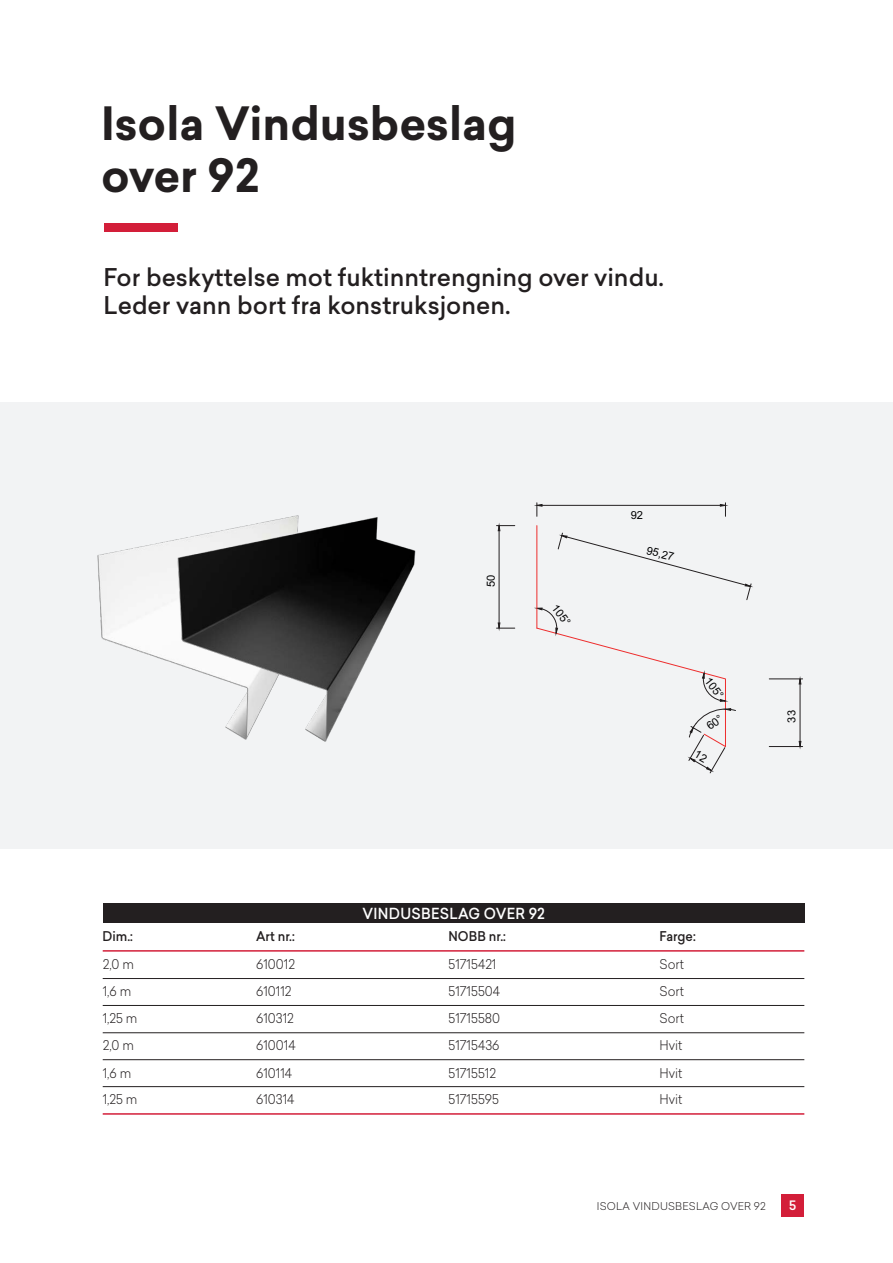
<style>
.page{position:relative;width:893px;height:1263px;background:#fff}
.page>*{position:absolute;margin:0;border:0;box-sizing:border-box;transform-origin:0 0}
.t1{font:700 45px/52.5px "Sailec";color:#231f20}
.t2{font:500 24px/28.5px "Sailec";color:#231f20}
.t3{font:500 15px "Sailec";letter-spacing:.02em;color:#fff;scale:.94 1}
.t4{font:300 13.2px "Sailec";color:#231f20;scale:.94 1}
.t5{font:500 13.2px "Sailec";color:#231f20;scale:.94 1}
.t6{font:500 12.75px "Sailec";color:#fff}
.t7{font:11.1px "Arial";color:#000001}
.t8{font:300 10.5px "Sailec";letter-spacing:.02em;color:#231f20}
</style>
<div class="page">
<div style="left:781px;top:1194px;width:23px;height:23px;background:#d31e39"></div>
<div style="left:0;top:402px;width:446px;height:446px;background:#f2f3f4"></div>
<div style="left:446px;top:402px;width:447px;height:446px;background:#f2f3f4"></div>
<div style="left:104px;top:224px;width:74px;height:8px;background:#d31e39"></div>
<div style="left:103px;top:904px;width:701px;height:19px;background:#231f20"></div>
<hr style="left:103px;top:978px;width:701px;height:1px;background:#231f20">
<hr style="left:103px;top:1005px;width:701px;height:1px;background:#231f20">
<hr style="left:103px;top:1032px;width:701px;height:1px;background:#231f20">
<hr style="left:103px;top:1059px;width:701px;height:1px;background:#231f20">
<hr style="left:103px;top:1086px;width:701px;height:1px;background:#231f20">
<hr style="left:103px;top:1113px;width:701px;height:2px;background:#d31e39">
<hr style="left:103px;top:950px;width:701px;height:2px;background:#d31e39">
<img style="left:135px;top:515px;width:309px;height:334px">
<hr style="left:542px;top:505px;width:178px;height:1px;background:#231f20">
<svg style="left:536px;top:503px;width:7px;height:13px"></svg>
<svg style="left:720px;top:503px;width:6px;height:13px"></svg>
<hr style="left:499px;top:531px;width:1px;height:92px;background:#231f20">
<svg style="left:496px;top:525px;width:19px;height:6px"></svg>
<svg style="left:496px;top:622px;width:19px;height:7px"></svg>
<hr style="left:537px;top:526px;width:1px;height:102px;background:#ee2d2d">
<hr style="left:769px;top:679px;width:34px;height:1px;background:#231f20">
<hr style="left:769px;top:746px;width:34px;height:1px;background:#231f20">
<hr style="left:800px;top:684px;width:1px;height:57px;background:#231f20">
<svg style="left:798px;top:678px;width:4px;height:7px"></svg>
<svg style="left:798px;top:741px;width:4px;height:5px"></svg>
<svg style="left:558px;top:532px;width:194px;height:68px"></svg>
<svg style="left:536px;top:607px;width:200px;height:166px"></svg>
<h1 class="t1" style="left:101px;top:98px;width:417px">Isola Vindusbeslag over 92</h1>
<h2 class="t2" style="left:104px;top:263px;width:562px">For beskyttelse mot fuktinntrengning over vindu.<br>Leder vann bort fra konstruksjonen.</h2>
<p class="t7" style="left:631px;top:508px;width:14px">92</p>
<p class="t7" style="left:483px;top:587px;width:14px;rotate:-90deg">50</p>
<p class="t7" style="left:560px;top:601px;width:25px;rotate:52deg">105°</p>
<p class="t7" style="left:649px;top:543px;width:29px;rotate:15deg">95,27</p>
<p class="t7" style="left:713px;top:675px;width:25px;rotate:52deg">105°</p>
<p class="t7" style="left:784px;top:722px;width:14px;rotate:-90deg">33</p>
<p class="t3" style="left:363px;top:903px;width:195px">VINDUSBESLAG OVER 92</p>
<p class="t5" style="left:102px;top:927px;width:34px">Dim.:</p>
<p class="t5" style="left:256px;top:927px;width:43px">Art nr.:</p>
<p class="t5" style="left:449px;top:927px;width:63px">NOBB nr.:</p>
<p class="t5" style="left:660px;top:927px;width:40px">Farge:</p>
<p class="t4" style="left:103px;top:955px;width:35px">2,0 m</p>
<p class="t4" style="left:256px;top:955px;width:43px">610012</p>
<p class="t4" style="left:449px;top:955px;width:52px">51715421</p>
<p class="t4" style="left:660px;top:955px;width:27px">Sort</p>
<p class="t4" style="left:103px;top:982px;width:32px">1,6 m</p>
<p class="t4" style="left:256px;top:982px;width:39px">610112</p>
<p class="t4" style="left:449px;top:982px;width:56px">51715504</p>
<p class="t4" style="left:660px;top:982px;width:27px">Sort</p>
<p class="t4" style="left:103px;top:1009px;width:39px">1,25 m</p>
<p class="t4" style="left:256px;top:1009px;width:42px">610312</p>
<p class="t4" style="left:449px;top:1009px;width:56px">51715580</p>
<p class="t4" style="left:660px;top:1009px;width:27px">Sort</p>
<p class="t4" style="left:103px;top:1036px;width:35px">2,0 m</p>
<p class="t4" style="left:256px;top:1036px;width:43px">610014</p>
<p class="t4" style="left:449px;top:1036px;width:56px">51715436</p>
<p class="t4" style="left:660px;top:1036px;width:26px">Hvit</p>
<p class="t4" style="left:103px;top:1064px;width:32px">1,6 m</p>
<p class="t4" style="left:256px;top:1064px;width:40px">610114</p>
<p class="t4" style="left:449px;top:1064px;width:52px">51715512</p>
<p class="t4" style="left:660px;top:1064px;width:26px">Hvit</p>
<p class="t4" style="left:103px;top:1090px;width:39px">1,25 m</p>
<p class="t4" style="left:256px;top:1090px;width:42px">610314</p>
<p class="t4" style="left:449px;top:1090px;width:55px">51715595</p>
<p class="t4" style="left:660px;top:1090px;width:26px">Hvit</p>
<p class="t8" style="left:597px;top:1198px;width:170px">ISOLA VINDUSBESLAG OVER 92</p>
<p class="t6" style="left:789px;top:1197px;width:9px">5</p>
</div>
